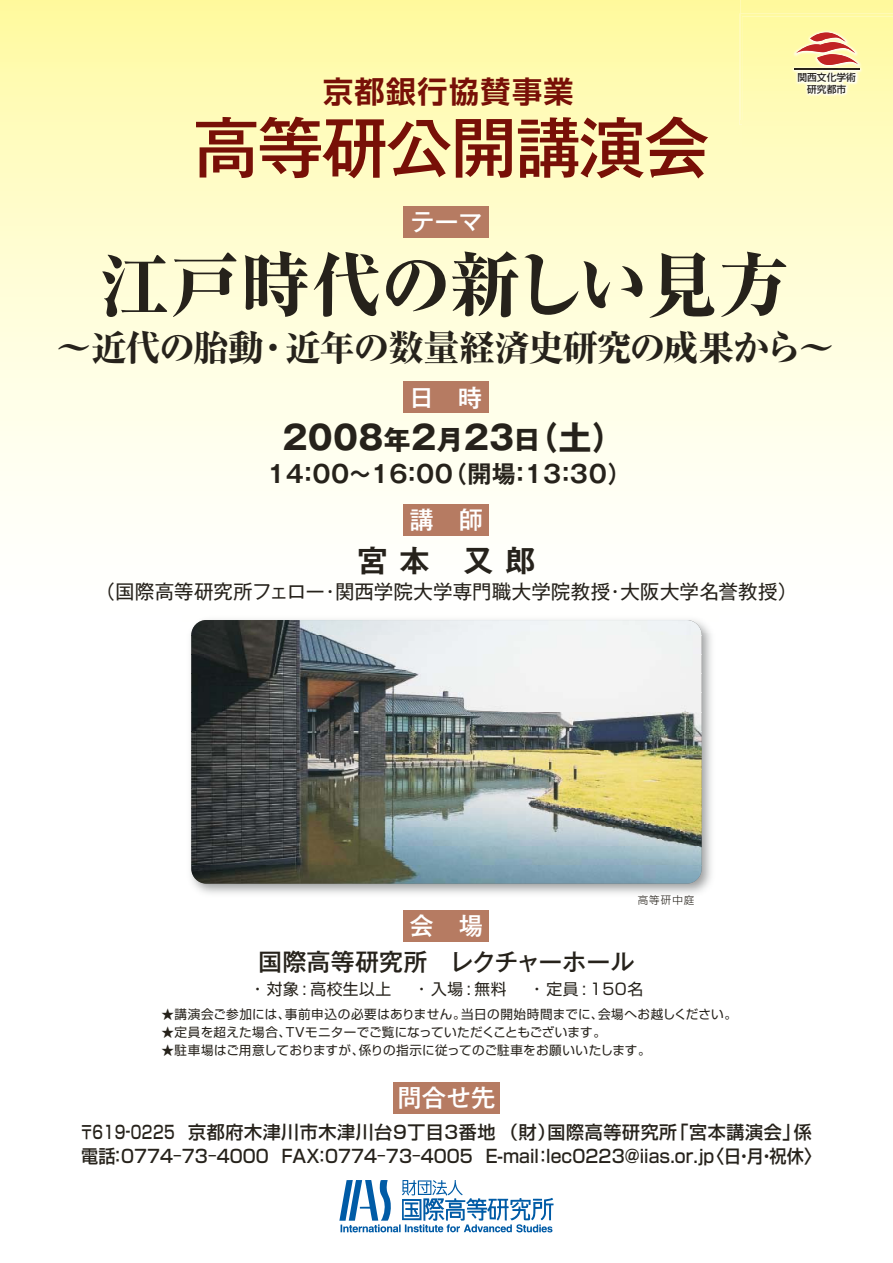
<style>
.page{position:relative;width:893px;height:1263px;background:#fff}
.page>*{position:absolute;margin:0;border:0;box-sizing:border-box;transform-origin:0 0}
.t1{font:70.5px "Ryumin Pr 5 Heavy 90 msp RKSJ H";color:#26221b}
.t2{font:66px "Gothic MB101 Pr 5 Medium 90 msp RKSJ H";letter-spacing:-.025em;color:#781007}
.t3{font:36px "Ryumin Pr 5 Heavy 90 msp RKSJ H";letter-spacing:-.04em;color:#26221b}
.t4{font:33px "Gothic MB101 Pr 5 Bold 90 msp RKSJ H";letter-spacing:-.17em;color:#26221b}
.t5{font:30px "Shin Go Pr 5 De Bold 90 msp RKSJ H";letter-spacing:.05em;color:#781007}
.t6{font:30px "Gothic MB101 Pr 5 De Bold 90 msp RKSJ H";color:#26221b}
.t7{font:24.3px "Gothic MB101 Pr 5 Medium 90 msp RKSJ H";letter-spacing:.01em;color:#fff}
.t8{font:24px "Gothic MB101 Pr 5 De Bold 90 msp RKSJ H";letter-spacing:.02em;color:#26221b}
.t9{font:24px "Gothic MB101 Pr 5 Medium 90 msp RKSJ H";letter-spacing:.01em;color:#26221b}
.t10{font:19.5px "Gothic MB101 Pr 5 Regular 90 msp RKSJ H";letter-spacing:.005em;color:#26221b}
.t11{font:18px/24px "Shin Go Pr 5 Medium 90 msp RKSJ H";letter-spacing:.005em;color:#26221b;scale:.8 1}
.t12{font:15.75px "Shin Go Pr 5 Regular 90 msp RKSJ H";letter-spacing:.035em;color:#26221b}
.t13{font:12.6px "Shin Go Pr 5 Regular 90 msp RKSJ H";letter-spacing:.02em;color:#26221b}
.t14{font:12.6px "Shin Go Pr 5 Regular 90 msp RKSJ H";letter-spacing:.04em;color:#26221b}
.t15{font:10.5px "Shin Go Pr 5 Light 90 msp RKSJ H";letter-spacing:.1em;color:#26221b}
.t16{font:9.75px/12px "Shin Go Pr 5 Medium 90 msp RKSJ H";color:#26221b;text-align:center}
.s1{font-size:27px}
</style>
<div class="page">
<svg style="left:0;top:0;width:893px;height:536px"></svg>
<img style="left:740px;top:0;width:153px;height:17px">
<img style="left:739px;top:14px;width:3px;height:111px">
<img style="left:742px;top:17px;width:151px;height:133px">
<img style="left:810px;top:32px;width:36px;height:10px">
<img style="left:795px;top:42px;width:60px;height:12px">
<img style="left:817px;top:54px;width:41px;height:11px">
<img style="left:795px;top:69px;width:64px;height:1px">
<svg style="left:339px;top:1180px;width:214px;height:53px"></svg>
<img style="left:190px;top:619px;width:522px;height:275px">
<img style="left:191px;top:620px;width:511px;height:264px">
<div style="left:404px;top:206px;width:85px;height:32px;background:#b67b62"></div>
<div style="left:404px;top:381px;width:85px;height:32px;background:#b67b62"></div>
<div style="left:404px;top:504px;width:85px;height:32px;background:#b67b62"></div>
<div style="left:404px;top:910px;width:85px;height:32px;background:#b67b62"></div>
<div style="left:393px;top:1082px;width:107px;height:32px;background:#b67b62"></div>
<h3 class="t5" style="left:323px;top:81px;width:252px">京都銀行協賛事業</h3>
<h2 class="t2" style="left:193px;top:123px;width:518px">高等研公開講演会</h2>
<h3 class="t7" style="left:410px;top:213px;width:74px">テーマ</h3>
<p class="t16" style="left:797px;top:73px;width:60px">関西文化学術研究都市</p>
<h1 class="t1" style="left:99px;top:258px;width:691px">江戸時代の新しい見方</h1>
<h3 class="t3" style="left:56px;top:334px;width:780px">～近代の胎動・近年の数量経済史研究の成果から～</h3>
<h3 class="t7" style="left:410px;top:389px;width:74px">日　時</h3>
<h3 class="t4" style="left:278px;top:425px;width:348px">２００8<span class="s1">年</span>2<span class="s1">月</span>23<span class="s1">日</span>（土）</h3>
<h3 class="t8" style="left:267px;top:465px;width:366px">14：00～16：00（開場：13：30）</h3>
<h3 class="t7" style="left:410px;top:511px;width:75px">講　師</h3>
<h3 class="t6" style="left:357px;top:549px;width:179px">宮本 又郎</h3>
<p class="t10" style="left:95px;top:584px;width:703px">（国際高等研究所フェロー・関西学院大学専門職大学院教授・大阪大学名誉教授）</p>
<h3 class="t7" style="left:410px;top:917px;width:75px">会　場</h3>
<p class="t15" style="left:638px;top:896px;width:58px">高等研中庭</p>
<h3 class="t9" style="left:258px;top:953px;width:378px">国際高等研究所　レクチャーホール</h3>
<p class="t12" style="left:250px;top:984px;width:395px">・対象 : 高校生以上 　・入場 : 無料 　・定員 : 150名</p>
<p class="t14" style="left:161px;top:1009px;width:577px">★講演会ご参加には、事前申込の必要はありません。当日の開始時間までに、会場へお越しください。</p>
<p class="t13" style="left:161px;top:1027px;width:446px">★定員を超えた場合、TVモニターでご覧になっていただくこともございます。</p>
<p class="t13" style="left:161px;top:1045px;width:491px">★駐車場はご用意しておりますが、係りの指示に従ってのご駐車をお願いいたします。</p>
<h3 class="t7" style="left:397px;top:1089px;width:99px">問合せ先</h3>
<p class="t11" style="left:79px;top:1123px;width:928px">〒619-0225 京都府木津川市木津川台9丁目3番地 （財）国際高等研究所「宮本講演会」係電話：0774‒73‒4000 ＦＡＸ：0774‒73‒4005 E-mail：lec0223@iias.or.jp〈日・月・祝休〉</p>
</div>
